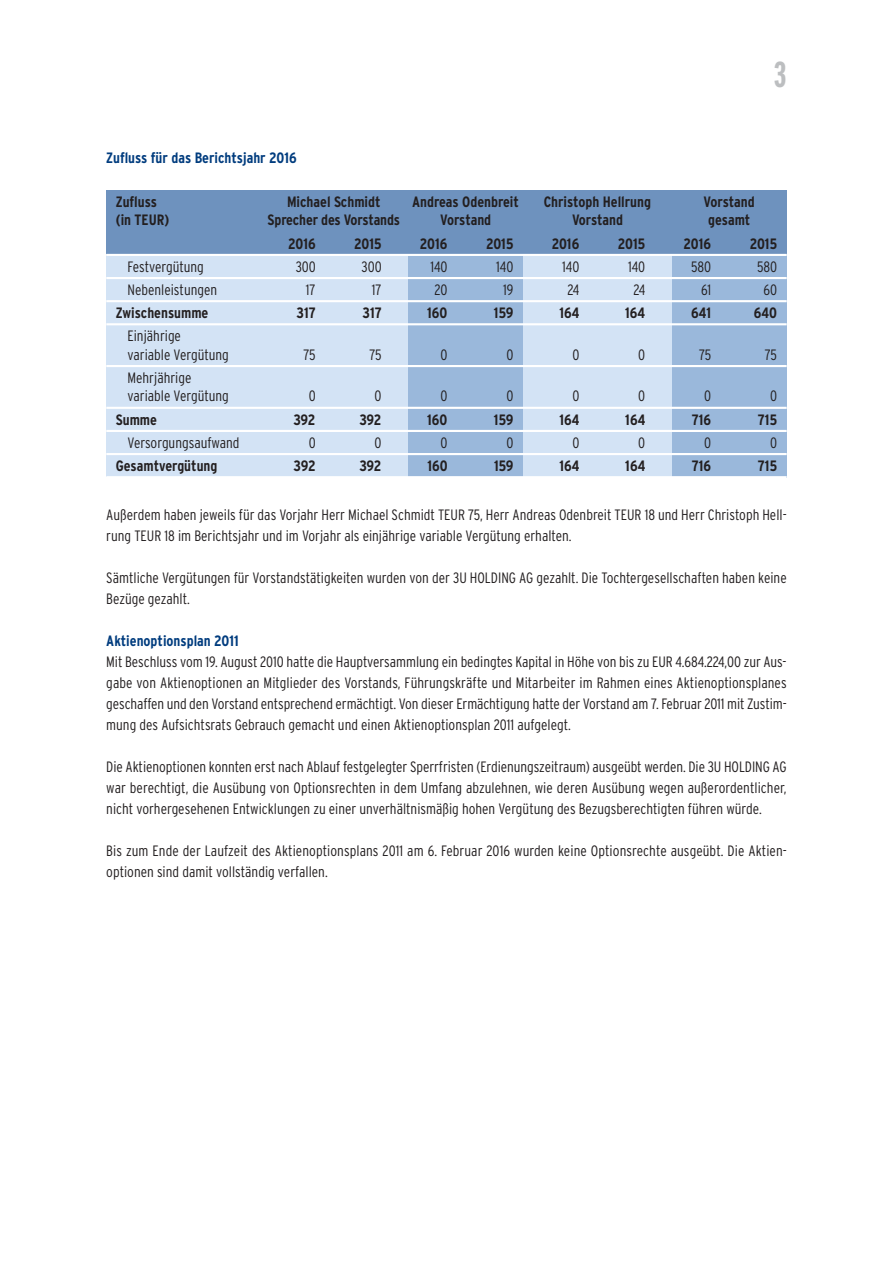
<style>
.page{position:relative;width:893px;height:1263px;background:#fff}
.page>*{position:absolute;margin:0;border:0;box-sizing:border-box;transform-origin:0 0}
.t1{font:700 extra-condensed 36px "Interstate";color:#bcbec0}
.t2{font:300 condensed 15px/21px "Interstate";color:#231f20}
.t3{font:700 condensed 15px "Interstate";color:#231f20}
.t4{font:700 condensed 15px "Interstate";color:#003c7e}
</style>
<div class="page">
<div style="left:106px;top:204px;width:681px;height:273px;background:#d3e3f5"></div>
<div style="left:672px;top:252px;width:115px;height:225px;background:#9ab8db"></div>
<div style="left:408px;top:252px;width:115px;height:225px;background:#9ab8db"></div>
<div style="left:106px;top:190px;width:681px;height:64px;background:#6e92be"></div>
<hr style="left:106px;top:254px;width:681px;height:2px;background:#fff">
<hr style="left:106px;top:277px;width:681px;height:2px;background:#fff">
<hr style="left:106px;top:300px;width:681px;height:2px;background:#fff">
<hr style="left:106px;top:323px;width:681px;height:2px;background:#fff">
<hr style="left:106px;top:365px;width:681px;height:2px;background:#fff">
<hr style="left:106px;top:407px;width:681px;height:2px;background:#fff">
<hr style="left:106px;top:430px;width:681px;height:2px;background:#fff">
<hr style="left:106px;top:453px;width:681px;height:2px;background:#fff">
<hr style="left:106px;top:476px;width:681px;height:2px;background:#fff">
<h1 class="t1" style="left:774px;top:61px;width:14px">3</h1>
<p class="t4" style="left:106px;top:152px;width:192px">Zufluss für das Berichtsjahr 2016</p>
<p class="t3" style="left:116px;top:196px;width:43px">Zufluss</p>
<p class="t3" style="left:287px;top:196px;width:95px">Michael Schmidt</p>
<p class="t3" style="left:412px;top:196px;width:108px">Andreas Odenbreit</p>
<p class="t3" style="left:544px;top:196px;width:109px">Christoph Hellrung</p>
<p class="t3" style="left:704px;top:196px;width:53px">Vorstand</p>
<p class="t3" style="left:116px;top:214px;width:55px">(in TEUR)</p>
<p class="t3" style="left:268px;top:214px;width:134px">Sprecher des Vorstands</p>
<p class="t3" style="left:440px;top:214px;width:53px">Vorstand</p>
<p class="t3" style="left:572px;top:214px;width:53px">Vorstand</p>
<p class="t3" style="left:708px;top:214px;width:44px">gesamt</p>
<p class="t3" style="left:288px;top:238px;width:29px">2016</p>
<p class="t3" style="left:354px;top:238px;width:29px">2015</p>
<p class="t3" style="left:420px;top:238px;width:29px">2016</p>
<p class="t3" style="left:486px;top:238px;width:29px">2015</p>
<p class="t3" style="left:552px;top:238px;width:29px">2016</p>
<p class="t3" style="left:618px;top:238px;width:29px">2015</p>
<p class="t3" style="left:683px;top:238px;width:29px">2016</p>
<p class="t3" style="left:750px;top:238px;width:29px">2015</p>
<p class="t2" style="left:128px;top:257px;width:78px">Festvergütung</p>
<p class="t2" style="left:296px;top:257px;width:22px">300</p>
<p class="t2" style="left:362px;top:257px;width:22px">300</p>
<p class="t2" style="left:430px;top:257px;width:19px">140</p>
<p class="t2" style="left:496px;top:257px;width:19px">140</p>
<p class="t2" style="left:562px;top:257px;width:19px">140</p>
<p class="t2" style="left:628px;top:257px;width:19px">140</p>
<p class="t2" style="left:691px;top:257px;width:22px">580</p>
<p class="t2" style="left:757px;top:257px;width:22px">580</p>
<p class="t2" style="left:128px;top:280px;width:91px">Nebenleistungen</p>
<p class="t2" style="left:306px;top:280px;width:11px">17</p>
<p class="t2" style="left:372px;top:280px;width:11px">17</p>
<p class="t2" style="left:435px;top:280px;width:15px">20</p>
<p class="t2" style="left:503px;top:280px;width:12px">19</p>
<p class="t2" style="left:567px;top:280px;width:13px">24</p>
<p class="t2" style="left:633px;top:280px;width:13px">24</p>
<p class="t2" style="left:701px;top:280px;width:12px">61</p>
<p class="t2" style="left:763px;top:280px;width:15px">60</p>
<p class="t3" style="left:116px;top:307px;width:94px">Zwischensumme</p>
<p class="t3" style="left:297px;top:307px;width:21px">317</p>
<p class="t3" style="left:363px;top:307px;width:21px">317</p>
<p class="t3" style="left:427px;top:307px;width:22px">160</p>
<p class="t3" style="left:494px;top:307px;width:21px">159</p>
<p class="t3" style="left:559px;top:307px;width:22px">164</p>
<p class="t3" style="left:625px;top:307px;width:22px">164</p>
<p class="t3" style="left:691px;top:307px;width:21px">641</p>
<p class="t3" style="left:754px;top:307px;width:25px">640</p>
<p class="t2" style="left:127px;top:328px;width:103px;line-height:18.6px">Einjährige<br>variable Vergütung</p>
<p class="t2" style="left:304px;top:345px;width:14px">75</p>
<p class="t2" style="left:369px;top:345px;width:14px">75</p>
<p class="t2" style="left:441px;top:345px;width:9px">0</p>
<p class="t2" style="left:506px;top:345px;width:9px">0</p>
<p class="t2" style="left:572px;top:345px;width:9px">0</p>
<p class="t2" style="left:638px;top:345px;width:9px">0</p>
<p class="t2" style="left:699px;top:345px;width:14px">75</p>
<p class="t2" style="left:765px;top:345px;width:14px">75</p>
<p class="t2" style="left:127px;top:369px;width:103px;line-height:18.6px">Mehrjährige variable Vergütung</p>
<p class="t2" style="left:309px;top:387px;width:9px">0</p>
<p class="t2" style="left:375px;top:387px;width:9px">0</p>
<p class="t2" style="left:441px;top:387px;width:9px">0</p>
<p class="t2" style="left:506px;top:387px;width:9px">0</p>
<p class="t2" style="left:572px;top:387px;width:9px">0</p>
<p class="t2" style="left:638px;top:387px;width:9px">0</p>
<p class="t2" style="left:704px;top:387px;width:9px">0</p>
<p class="t2" style="left:770px;top:387px;width:9px">0</p>
<p class="t3" style="left:116px;top:414px;width:43px">Summe</p>
<p class="t3" style="left:293px;top:414px;width:24px">392</p>
<p class="t3" style="left:359px;top:414px;width:24px">392</p>
<p class="t3" style="left:427px;top:414px;width:22px">160</p>
<p class="t3" style="left:494px;top:414px;width:21px">159</p>
<p class="t3" style="left:559px;top:414px;width:22px">164</p>
<p class="t3" style="left:625px;top:414px;width:22px">164</p>
<p class="t3" style="left:692px;top:414px;width:21px">716</p>
<p class="t3" style="left:758px;top:414px;width:21px">715</p>
<p class="t2" style="left:128px;top:433px;width:114px">Versorgungsaufwand</p>
<p class="t2" style="left:309px;top:433px;width:9px">0</p>
<p class="t2" style="left:375px;top:433px;width:9px">0</p>
<p class="t2" style="left:441px;top:433px;width:9px">0</p>
<p class="t2" style="left:506px;top:433px;width:9px">0</p>
<p class="t2" style="left:572px;top:433px;width:9px">0</p>
<p class="t2" style="left:638px;top:433px;width:9px">0</p>
<p class="t2" style="left:704px;top:433px;width:9px">0</p>
<p class="t2" style="left:770px;top:433px;width:9px">0</p>
<p class="t3" style="left:116px;top:460px;width:103px">Gesamtvergütung</p>
<p class="t3" style="left:294px;top:460px;width:24px">392</p>
<p class="t3" style="left:359px;top:460px;width:24px">392</p>
<p class="t3" style="left:427px;top:460px;width:22px">160</p>
<p class="t3" style="left:494px;top:460px;width:21px">159</p>
<p class="t3" style="left:559px;top:460px;width:22px">164</p>
<p class="t3" style="left:625px;top:460px;width:22px">164</p>
<p class="t3" style="left:692px;top:460px;width:21px">716</p>
<p class="t3" style="left:758px;top:460px;width:21px">715</p>
<p class="t2" style="left:106px;top:505px;width:682px">Außerdem haben jeweils für das Vorjahr Herr Michael Schmidt TEUR 75, Herr Andreas Odenbreit TEUR 18 und Herr Christoph Hell&shy;rung TEUR 18 im Berichtsjahr und im Vorjahr als einjährige variable Vergütung erhalten.</p>
<p class="t2" style="left:106px;top:568px;width:682px">Sämtliche Vergütungen für Vorstandstätigkeiten wurden von der 3U HOLDING AG gezahlt. Die Tochtergesellschaften haben keine<br>Bezüge gezahlt.</p>
<p class="t4" style="left:106px;top:635px;width:134px">Aktienoptionsplan 2011</p>
<p class="t2" style="left:106px;top:652px;width:682px;text-align:justify">Mit Beschluss vom 19. August 2010 hatte die Hauptversammlung ein bedingtes Kapital in Höhe von bis zu EUR 4.684.224,00 zur Aus&shy;gabe von Aktienoptionen an Mitglieder des Vorstands, Führungskräfte und Mitarbeiter im Rahmen eines Aktienoptionsplanes geschaffen und den Vorstand entsprechend ermächtigt. Von dieser Ermächtigung hatte der Vorstand am 7. Februar 2011 mit Zustim&shy;mung des Aufsichtsrats Gebrauch gemacht und einen Aktienoptionsplan 2011 aufgelegt.</p>
<p class="t2" style="left:106px;top:757px;width:682px;text-align:justify">Die Aktienoptionen konnten erst nach Ablauf festgelegter Sperrfristen (Erdienungszeitraum) ausgeübt werden. Die 3U HOLDING AG war berechtigt, die Ausübung von Optionsrechten in dem Umfang abzulehnen, wie deren Ausübung wegen außerordentlicher, nicht vorhergesehenen Entwicklungen zu einer unverhältnismäßig hohen Vergütung des Bezugsberechtigten führen würde.</p>
<p class="t2" style="left:106px;top:841px;width:682px">Bis zum Ende der Laufzeit des Aktienoptionsplans 2011 am 6. Februar 2016 wurden keine Optionsrechte ausgeübt. Die Aktien&shy;optionen sind damit vollständig verfallen.</p>
</div>
